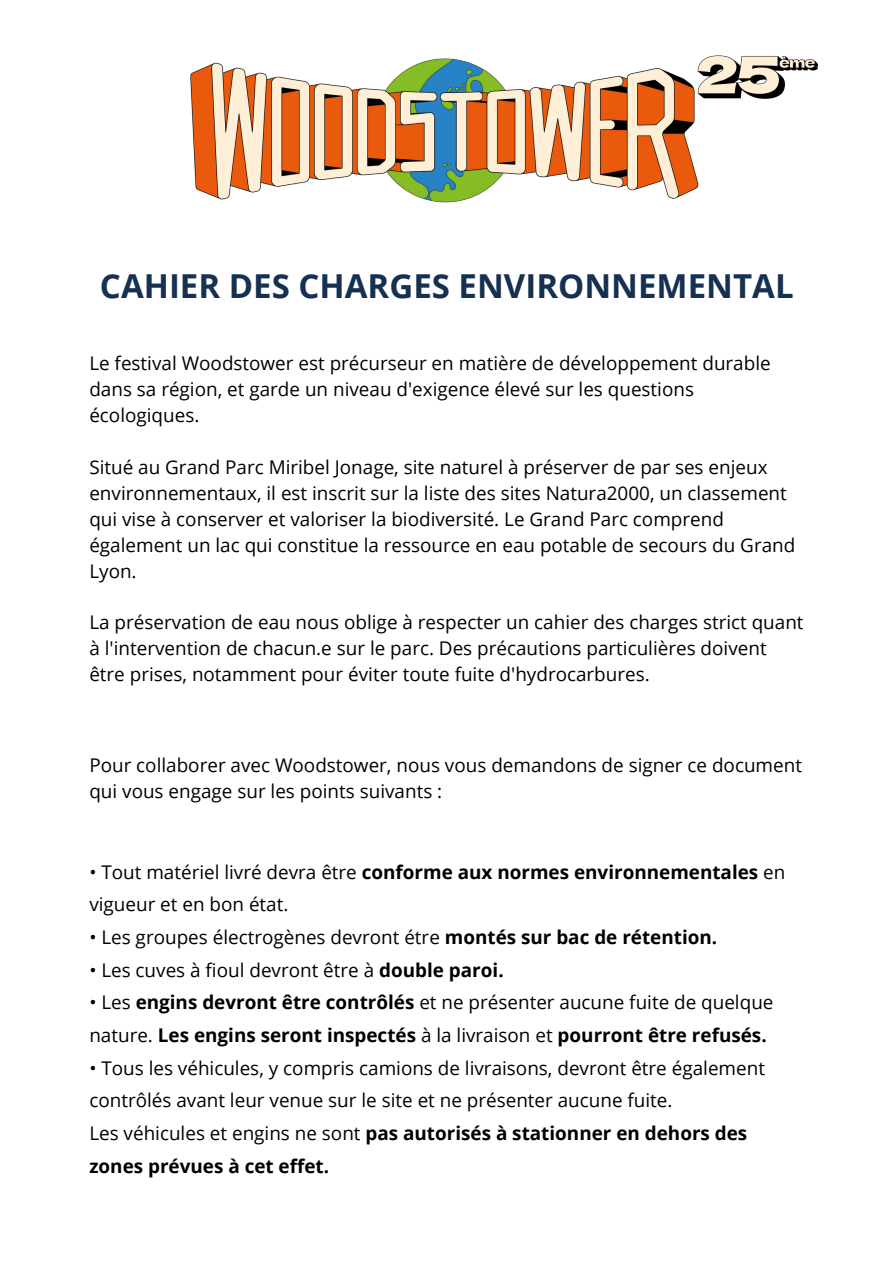
<style>
.page{position:relative;width:894px;height:1264px;background:#fff}
.page>*{position:absolute;margin:0;border:0;box-sizing:border-box;transform-origin:0 0}
.t1{font:700 33px "Open Sans";color:#153050}
.t2{font:18.9px/25.8px "Open Sans";color:#000}
.t3{font:700 18.9px/32.7px "Open Sans";color:#000}
.s1{font-weight:400}
.s2{font-weight:700}
</style>
<div class="page">
<img style="left:190px;top:58px;width:509px;height:145px">
<img style="left:682px;top:55px;width:137px;height:50px">
<h1 class="t1" style="left:100px;top:263px;width:695px">CAHIER DES CHARGES ENVIRONNEMENTAL</h1>
<p class="t2" style="left:89px;top:350px;width:682px">Le festival Woodstower est précurseur en matière de développement durable dans sa région, et garde un niveau d'exigence élevé sur les questions écologiques.</p>
<p class="t2" style="left:89px;top:454px;width:679px">Situé au Grand Parc Miribel Jonage, site naturel à préserver de par ses enjeux</p>
<p class="t2" style="left:89px;top:479px;width:707px">environnementaux, il est inscrit sur la liste des sites Natura2000, un classement qui vise à conserver et valoriser la biodiversité. Le Grand Parc comprend également un lac qui constitue la ressource en eau potable de secours du Grand Lyon.</p>
<p class="t2" style="left:89px;top:609px;width:715px">La préservation de eau nous oblige à respecter un cahier des charges strict quant à l'intervention de chacun.e sur le parc. Des précautions particulières doivent être prises, notamment pour éviter toute fuite d'hydrocarbures.</p>
<p class="t2" style="left:89px;top:751px;width:714px">Pour collaborer avec Woodstower, nous vous demandons de signer ce document qui vous engage sur les points suivants :</p>
<p class="t3" style="left:89px;top:855px;width:697px"><span class="s1">• Tout matériel livré devra être</span> conforme aux normes environnementales <span class="s1">en</span></p>
<p class="t2" style="left:89px;top:891px;width:200px">vigueur et en bon état.</p>
<p class="t2" style="left:89px;top:923px;width:629px">• Les groupes électrogènes devront étre <span class="s2">montés sur bac de rétention.</span></p>
<p class="t2" style="left:89px;top:956px;width:416px">• Les cuves à fioul devront être à <span class="s2">double paroi.</span></p>
<p class="t2" style="left:89px;top:989px;width:685px">• Les <span class="s2">engins devront être contrôlés</span> et ne présenter aucune fuite de quelque</p>
<p class="t3" style="left:89px;top:1018px;width:678px"><span class="s1">nature.</span> Les engins seront inspectés <span class="s1">à la livraison et</span> pourront être refusés.</p>
<p class="t2" style="left:89px;top:1054px;width:677px">• Tous les véhicules, y compris camions de livraisons, devront être également</p>
<p class="t2" style="left:89px;top:1087px;width:584px">contrôlés avant leur venue sur le site et ne présenter aucune fuite.</p>
<p class="t3" style="left:89px;top:1116px;width:659px"><span class="s1">Les véhicules et engins ne sont</span> pas autorisés à stationner en dehors des zones prévues à cet effet.</p>
</div>
